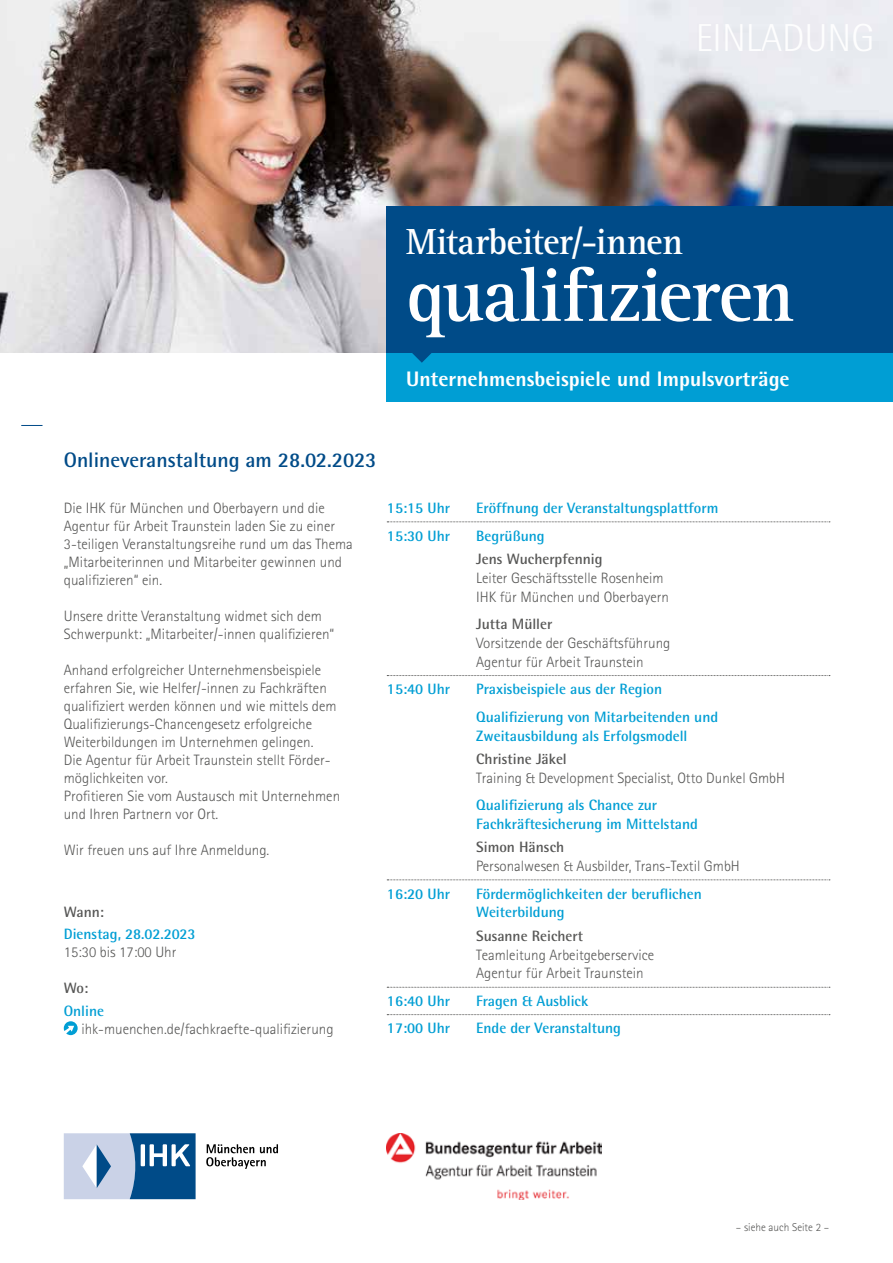
<style>
.page{position:relative;width:893px;height:1263px;background:#fff}
.page>*{position:absolute;margin:0;border:0;box-sizing:border-box;transform-origin:0 0}
.t1{font:700 78px "Agfa Rotis Serif";letter-spacing:-.02em;color:#fff;scale:.95 1}
.t2{font:300 39px "Agfa Rotis Semisans";color:#fff}
.t3{font:700 37.5px "Agfa Rotis Serif";letter-spacing:-.015em;color:#fff;scale:.95 1}
.t4{font:800 21px "Agfa Rotis Semisans";color:#fff}
.t5{font:700 21px "Agfa Rotis Semisans";color:#004b88}
.t6{font:300 15px/18px "Agfa Rotis Sans Serif";color:#575756}
.t7{font:700 15px/18.9px "Agfa Rotis Semisans";color:#009ed4}
.t8{font:700 15px "Agfa Rotis Semisans";color:#575756}
.t9{font:300 11.25px "Agfa Rotis Sans Serif";color:#575756}
</style>
<div class="page">
<svg style="left:21px;top:425px;width:22px;height:1px"></svg>
<svg style="left:64px;top:1133px;width:132px;height:66px;background:#769abf"></svg>
<svg style="left:206px;top:1144px;width:72px;height:25px"></svg>
<img style="left:0;top:0;width:893px;height:353px">
<svg style="left:387px;top:522px;width:443px;height:1px"></svg>
<svg style="left:387px;top:675px;width:443px;height:1px"></svg>
<svg style="left:387px;top:880px;width:443px;height:1px"></svg>
<svg style="left:387px;top:987px;width:443px;height:1px"></svg>
<svg style="left:387px;top:1014px;width:443px;height:1px"></svg>
<div style="left:387px;top:353px;width:506px;height:49px;background:#009ed4"></div>
<div style="left:387px;top:206px;width:506px;height:147px;background:#004b88"></div>
<svg style="left:412px;top:353px;width:20px;height:10px"></svg>
<svg style="left:64px;top:1021px;width:14px;height:14px"></svg>
<img style="left:387px;top:1133px;width:215px;height:66px">
<h2 class="t2" style="left:695px;top:16px;width:181px">EINLADUNG</h2>
<h3 class="t3" style="left:406px;top:219px;width:293px">Mitarbeiter/-innen</h3>
<h1 class="t1" style="left:406px;top:249px;width:410px">qualifizieren</h1>
<h3 class="t4" style="left:406px;top:365px;width:385px">Unternehmensbeispiele und Impulsvorträge</h3>
<h3 class="t5" style="left:64px;top:447px;width:314px">Onlineveranstaltung am 28.02.2023</h3>
<p class="t6" style="left:64px;top:499px;width:291px">Die IHK für München und Oberbayern und die Agentur für Arbeit Traunstein laden Sie zu einer 3-teiligen Veranstaltungsreihe rund um das Thema „Mitarbeiterinnen und Mitarbeiter gewinnen und qualifizieren“ ein.</p>
<p class="t6" style="left:64px;top:607px;width:272px">Unsere dritte Veranstaltung widmet sich dem<br>Schwerpunkt: „Mitarbeiter/-innen qualifizieren“</p>
<p class="t6" style="left:64px;top:661px;width:278px">Anhand erfolgreicher Unternehmensbeispiele erfahren Sie, wie Helfer/-innen zu Fachkräften qualifiziert werden können und wie mittels dem Qualifizierungs-Chancengesetz erfolgreiche Weiterbildungen im Unternehmen gelingen.<br>Die Agentur für Arbeit Traunstein stellt Förder&shy;möglichkeiten vor.<br>Profitieren Sie vom Austausch mit Unternehmen und Ihren Partnern vor Ort.</p>
<p class="t6" style="left:64px;top:841px;width:207px">Wir freuen uns auf Ihre Anmeldung.</p>
<p class="t8" style="left:64px;top:903px;width:42px">Wann:</p>
<p class="t7" style="left:64px;top:924px;width:133px">Dienstag, 28.02.2023</p>
<p class="t6" style="left:64px;top:943px;width:114px">15:30 bis 17:00 Uhr</p>
<p class="t8" style="left:64px;top:979px;width:26px">Wo:</p>
<p class="t7" style="left:64px;top:1001px;width:42px">Online</p>
<p class="t6" style="left:81px;top:1019px;width:254px">ihk-muenchen.de/fachkraefte-qualifizierung</p>
<p class="t7" style="left:387px;top:498px;width:65px">15:15 Uhr</p>
<p class="t7" style="left:476px;top:498px;width:244px">Eröffnung der Veranstaltungsplattform</p>
<p class="t7" style="left:387px;top:526px;width:65px">15:30 Uhr</p>
<p class="t7" style="left:476px;top:526px;width:70px">Begrüßung</p>
<p class="t8" style="left:476px;top:549px;width:128px">Jens Wucherpfennig</p>
<p class="t6" style="left:476px;top:568px;width:194px;line-height:18.9px">Leiter Geschäftsstelle Rosenheim<br>IHK für München und Oberbayern</p>
<p class="t8" style="left:476px;top:615px;width:78px">Jutta Müller</p>
<p class="t6" style="left:476px;top:633px;width:196px;line-height:18.9px">Vorsitzende der Geschäftsführung<br>Agentur für Arbeit Traunstein</p>
<p class="t7" style="left:387px;top:679px;width:65px">15:40 Uhr</p>
<p class="t7" style="left:476px;top:675px;width:243px;line-height:27.5px">Praxisbeispiele aus der Region<br>Qualifizierung von Mitarbeitenden und</p>
<p class="t7" style="left:476px;top:726px;width:213px">Zweitausbildung als Erfolgsmodell</p>
<p class="t8" style="left:476px;top:749px;width:92px">Christine Jäkel</p>
<p class="t6" style="left:476px;top:769px;width:310px">Training &amp; Development Specialist, Otto Dunkel GmbH</p>
<p class="t7" style="left:476px;top:795px;width:223px">Qualifizierung als Chance zur<br>Fachkräftesicherung im Mittelstand</p>
<p class="t8" style="left:476px;top:838px;width:89px">Simon Hänsch</p>
<p class="t6" style="left:476px;top:857px;width:265px">Personalwesen &amp; Ausbilder, Trans-Textil GmbH</p>
<p class="t7" style="left:387px;top:884px;width:65px">16:20 Uhr</p>
<p class="t7" style="left:476px;top:884px;width:227px">Fördermöglichkeiten der beruflichen<br>Weiterbildung</p>
<p class="t8" style="left:476px;top:926px;width:108px">Susanne Reichert</p>
<p class="t6" style="left:476px;top:945px;width:180px;line-height:18.9px">Teamleitung Arbeitgeberservice<br>Agentur für Arbeit Traunstein</p>
<p class="t7" style="left:387px;top:991px;width:65px">16:40 Uhr</p>
<p class="t7" style="left:476px;top:991px;width:114px">Fragen &amp; Ausblick</p>
<p class="t7" style="left:387px;top:1018px;width:65px">17:00 Uhr</p>
<p class="t7" style="left:476px;top:1018px;width:146px">Ende der Veranstaltung</p>
<p class="t9" style="left:736px;top:1221px;width:95px">– siehe auch Seite 2 –</p>
</div>
